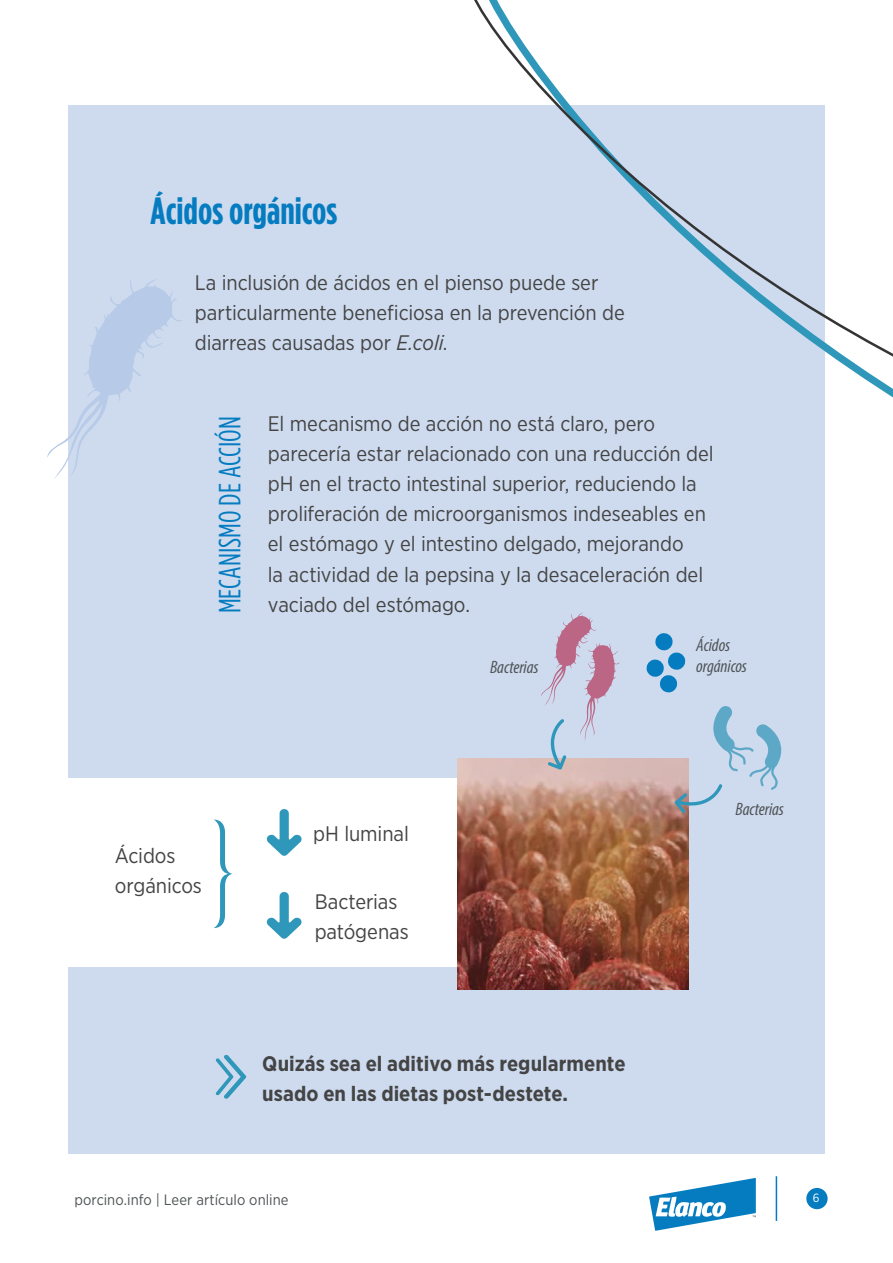
<style>
.page{position:relative;width:893px;height:1263px;background:#fff}
.page>*{position:absolute;margin:0;border:0;box-sizing:border-box;transform-origin:0 0}
.t1{font:700 37.95px "Gotham Condensed";color:#067cc0}
.t2{font:30.6px "Gotham Condensed";color:#067cc0}
.t3{font:21px/30px "Gotham Narrow";letter-spacing:-.005em;color:#444}
.t4{font:700 21px/30px "Gotham Narrow";letter-spacing:.005em;color:#444}
.t5{font:italic condensed 18px/21px "Myriad Pro";letter-spacing:-.005em;color:#505457}
.t6{font:15px "Gotham Narrow";letter-spacing:.005em;color:#505457}
.t7{font:12px "Gotham Narrow";color:#fff}
.s1{font-style:italic}
</style>
<div class="page">
<div style="left:68px;top:105px;width:757px;height:1048px;background:#cedbef"></div>
<div style="left:806px;top:1188px;width:22px;height:21px;background:#067cc0;border-radius:50%"></div>
<hr style="left:776px;top:1176px;width:1px;height:45px;background:#067cc0">
<svg style="left:649px;top:1178px;width:107px;height:53px"></svg>
<svg style="left:47px;top:279px;width:135px;height:200px"></svg>
<svg style="left:474px;top:0;width:419px;height:398px"></svg>
<svg style="left:216px;top:1055px;width:30px;height:44px"></svg>
<svg style="left:646px;top:633px;width:40px;height:60px"></svg>
<div style="left:47px;top:778px;width:423px;height:188px;background:#fff"></div>
<svg style="left:266px;top:809px;width:36px;height:47px"></svg>
<svg style="left:266px;top:892px;width:36px;height:47px"></svg>
<svg style="left:214px;top:820px;width:19px;height:108px"></svg>
<img style="left:457px;top:758px;width:232px;height:232px">
<svg style="left:674px;top:706px;width:108px;height:107px"></svg>
<svg style="left:541px;top:612px;width:79px;height:158px"></svg>
<h1 class="t1" style="left:151px;top:188px;width:188px">Ácidos orgánicos</h1>
<p class="t3" style="left:195px;top:268px;width:431px">La inclusión de ácidos en el pienso puede ser particularmente beneficiosa en la prevención de diarreas causadas por <span class="s1">E.coli</span>.</p>
<h2 class="t2" style="left:212px;top:613px;width:199px;rotate:-90deg">MECANISMO DE ACCIÓN</h2>
<p class="t3" style="left:268px;top:409px;width:447px">El mecanismo de acción no está claro, pero parecería estar relacionado con una reducción del pH en el tracto intestinal superior, reduciendo la proliferación de microorganismos indeseables en el estómago y el intestino delgado, mejorando<br>la actividad de la pepsina y la desaceleración del vaciado del estómago.</p>
<p class="t5" style="left:490px;top:656px;width:50px">Bacterias</p>
<p class="t5" style="left:696px;top:634px;width:52px">Ácidos orgánicos</p>
<p class="t3" style="left:115px;top:840px;width:89px">Ácidos orgánicos</p>
<p class="t3" style="left:313px;top:818px;width:97px">pH luminal</p>
<p class="t3" style="left:315px;top:886px;width:96px">Bacterias patógenas</p>
<p class="t4" style="left:262px;top:1048px;width:365px">Quizás sea el aditivo más regularmente usado en las dietas post-destete.</p>
<p class="t5" style="left:736px;top:798px;width:50px">Bacterias</p>
<p class="t6" style="left:74px;top:1190px;width:216px">porcino.info | Leer artículo online</p>
<p class="t7" style="left:813px;top:1190px;width:8px">6</p>
</div>
